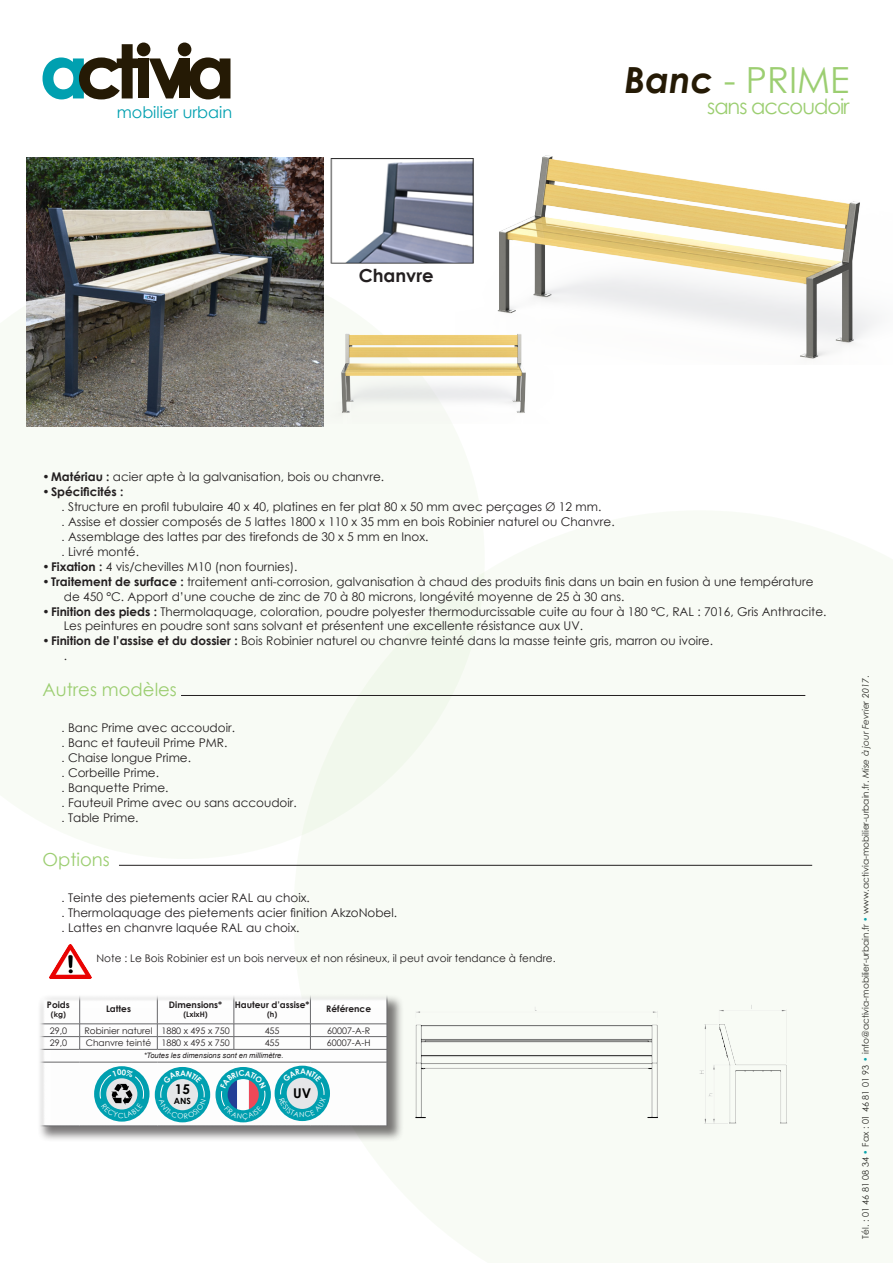
<style>
.page{position:relative;width:893px;height:1263px;background:#fff}
.page>*{position:absolute;margin:0;border:0;box-sizing:border-box;transform-origin:0 0}
.spécificite{font:36px "Century Gothic";color:#9cce71}
.spécificite-2{font:21px "Century Gothic";letter-spacing:-.05em;color:#9cce71}
.t1{font:18px "Century Gothic";color:#9cce71}
.Style_de_paragraphe{font:700 18px "Century Gothic";color:#231f20}
.t2{font:16.05px "Century Gothic";color:#00a0b0}
.t3{font:700 13.5px "Century Gothic";color:#000}
.SousTitreCourant{font:12px/14.4px "Century Gothic";color:#231f20}
.TexteCourantPuces{font:12px "Century Gothic";color:#231f20}
.SousTitreCourant-2{font:700 12px "Century Gothic";color:#231f20}
.TexteCourantPuces-2{font:10.5px "Century Gothic";color:#231f20}
.Style_de_paragraphe-2{font:9px "Century Gothic";color:#231f20}
.t4{font:700 9px "Century Gothic";color:#231f20}
.t5{font:700 8.55px "Century Gothic";color:#000}
.t6{font:italic 7.5px "Arial";color:#231f20}
.t7{font:700 7.5px "Century Gothic";color:#231f20}
.s1{font-weight:700;font-style:italic;color:#251a05}
.s2{font-weight:700}
.s3{font-family:"Arial"}
.s4{font-family:"Avenir LT Std";font-weight:300}
.s5{color:#00a0b0}
.s6{font-style:italic}
</style>
<div class="page">
<svg style="left:293px;top:572px;width:520px;height:294px;fill:#f8fbf5"></svg>
<svg style="left:43px;top:43px;width:187px;height:56px"></svg>
<hr style="left:181px;top:695px;width:624px;height:1px;background:#231f20">
<hr style="left:119px;top:865px;width:693px;height:1px;background:#231f20">
<img style="left:499px;top:155px;width:378px;height:204px">
<img style="left:415px;top:1006px;width:244px;height:113px">
<div style="left:699px;top:1004px;width:89px;height:120px;background:#f8fbf5"></div>
<div style="left:38px;top:994px;width:366px;height:149px;background:#231f20;opacity:.6"></div>
<svg style="left:38px;top:995px;width:349px;height:131px"></svg>
<hr style="left:37px;top:994px;width:43px;height:1px;background:#67676a">
<hr style="left:37px;top:994px;width:1px;height:30px;background:#67676a">
<hr style="left:80px;top:994px;width:77px;height:1px;background:#67676a">
<hr style="left:79px;top:994px;width:1px;height:30px;background:#67676a">
<hr style="left:157px;top:994px;width:77px;height:1px;background:#67676a">
<hr style="left:157px;top:994px;width:1px;height:30px;background:#67676a">
<hr style="left:234px;top:994px;width:76px;height:1px;background:#67676a">
<hr style="left:234px;top:994px;width:1px;height:30px;background:#67676a">
<hr style="left:310px;top:994px;width:77px;height:1px;background:#67676a">
<hr style="left:310px;top:994px;width:1px;height:30px;background:#67676a">
<hr style="left:387px;top:994px;width:1px;height:30px;background:#67676a">
<hr style="left:37px;top:1023px;width:43px;height:1px;background:#67676a">
<hr style="left:80px;top:1023px;width:77px;height:1px;background:#67676a">
<hr style="left:157px;top:1023px;width:77px;height:1px;background:#67676a">
<hr style="left:234px;top:1023px;width:76px;height:1px;background:#67676a">
<hr style="left:310px;top:1023px;width:77px;height:1px;background:#67676a">
<hr style="left:37px;top:1036px;width:43px;height:1px;background:#67676a">
<hr style="left:80px;top:1036px;width:77px;height:1px;background:#67676a">
<svg style="left:79px;top:1024px;width:1px;height:25px"></svg>
<hr style="left:157px;top:1036px;width:77px;height:1px;background:#67676a">
<svg style="left:157px;top:1024px;width:1px;height:25px"></svg>
<hr style="left:234px;top:1036px;width:76px;height:1px;background:#67676a">
<svg style="left:234px;top:1024px;width:1px;height:25px"></svg>
<hr style="left:310px;top:1036px;width:77px;height:1px;background:#67676a">
<svg style="left:310px;top:1024px;width:1px;height:25px"></svg>
<hr style="left:37px;top:1049px;width:43px;height:1px;background:#67676a">
<hr style="left:80px;top:1049px;width:77px;height:1px;background:#67676a">
<hr style="left:157px;top:1049px;width:77px;height:1px;background:#67676a">
<hr style="left:234px;top:1049px;width:76px;height:1px;background:#67676a">
<hr style="left:310px;top:1049px;width:77px;height:1px;background:#67676a">
<svg style="left:387px;top:1024px;width:1px;height:38px"></svg>
<hr style="left:37px;top:1062px;width:43px;height:1px;background:#67676a">
<hr style="left:37px;top:1062px;width:1px;height:64px;background:#67676a">
<hr style="left:80px;top:1062px;width:77px;height:1px;background:#67676a">
<hr style="left:157px;top:1062px;width:77px;height:1px;background:#67676a">
<hr style="left:234px;top:1062px;width:76px;height:1px;background:#67676a">
<hr style="left:310px;top:1062px;width:77px;height:1px;background:#67676a">
<hr style="left:387px;top:1062px;width:1px;height:64px;background:#67676a">
<hr style="left:37px;top:1126px;width:43px;height:1px;background:#67676a">
<hr style="left:80px;top:1126px;width:77px;height:1px;background:#67676a">
<hr style="left:157px;top:1126px;width:77px;height:1px;background:#67676a">
<hr style="left:234px;top:1126px;width:76px;height:1px;background:#67676a">
<hr style="left:310px;top:1126px;width:77px;height:1px;background:#67676a">
<div style="left:215px;top:1067px;width:56px;height:55px;background:#00a0b0;border-radius:50%"></div>
<div style="left:275px;top:1066px;width:55px;height:55px;background:#00a0b0;border-radius:50%"></div>
<svg style="left:94px;top:1066px;width:56px;height:55px"></svg>
<div style="left:155px;top:1067px;width:55px;height:55px;background:#00a0b0;border-radius:50%"></div>
<img style="left:323px;top:307px;width:231px;height:117px">
<img style="left:50px;top:944px;width:41px;height:34px">
<img style="left:27px;top:158px;width:296px;height:269px">
<img style="left:313px;top:157px;width:161px;height:111px">
<svg style="left:220px;top:1070px;width:46px;height:50px"></svg>
<svg style="left:279px;top:1069px;width:47px;height:48px"></svg>
<svg style="left:100px;top:1069px;width:44px;height:49px;background:#4faab3"></svg>
<svg style="left:159px;top:1070px;width:47px;height:49px"></svg>
<h3 class="t2" style="left:117px;top:101px;width:117px">mobilier urbain</h3>
<p class="Style_de_paragraphe" style="left:359px;top:262px;width:76px">Chanvre</p>
<p class="spécificite" style="left:625px;top:55px;width:226px"><span class="s1">Banc</span> - PRIME</p>
<p class="spécificite-2" style="left:707px;top:92px;width:144px">sans accoudoir</p>
<p class="SousTitreCourant" style="left:43px;top:469px;width:343px"><span class="s2">• Matériau :</span> acier apte à la galvanisation, bois ou chanvre.</p>
<p class="SousTitreCourant-2" style="left:43px;top:483px;width:82px">• Spécificités :</p>
<p class="TexteCourantPuces" style="left:62px;top:498px;width:541px"><span class="s3">.</span> Structure en profil tubulaire 40 x 40, platines en fer plat 80 x 50 mm avec perçages <span class="s4">Ø</span> 12 mm.</p>
<p class="TexteCourantPuces" style="left:62px;top:513px;width:554px"><span class="s3">.</span> Assise et dossier composés de 5 lattes 1800 x 110 x 35 mm en bois Robinier naturel ou Chanvre.</p>
<p class="TexteCourantPuces" style="left:62px;top:528px;width:368px"><span class="s3">.</span> Assemblage des lattes par des tirefonds de 30 x 5 mm en Inox.</p>
<p class="TexteCourantPuces" style="left:62px;top:543px;width:79px"><span class="s3">.</span> Livré monté.</p>
<p class="SousTitreCourant" style="left:43px;top:559px;width:256px"><span class="s2">• Fixation :</span> 4 vis/chevilles M10 (non fournies).</p>
<p class="SousTitreCourant" style="left:64px;top:574px;width:751px;line-height:15px;text-indent:-21px"><span class="s2">• Traitement de surface :</span> traitement anti-corrosion, galvanisation à chaud des produits finis dans un bain en fusion à une température de 450 °C. Apport d’une couche de zinc de 70 à 80 microns, longévité moyenne de 25 à 30 ans.</p>
<p class="SousTitreCourant" style="left:64px;top:604px;width:764px;text-indent:-21px"><span class="s2">• Finition des pieds :</span> Thermolaquage, coloration, poudre polyester thermodurcissable cuite au four à 180 °C, RAL : 7016, Gris Anthracite.<br>Les peintures en poudre sont sans solvant et présentent une excellente résistance aux UV.</p>
<p class="SousTitreCourant" style="left:64px;top:634px;width:651px;text-indent:-21px"><span class="s2">• Finition de l’assise et du dossier :</span> Bois Robinier naturel ou chanvre teinté dans la masse teinte gris, marron ou ivoire. .</p>
<p class="t1" style="left:43px;top:677px;width:136px">Autres modèles</p>
<p class="TexteCourantPuces" style="left:62px;top:720px;width:175px"><span class="s3">.</span> Banc Prime avec accoudoir.</p>
<p class="TexteCourantPuces" style="left:62px;top:735px;width:167px"><span class="s3">.</span> Banc et fauteuil Prime PMR.</p>
<p class="TexteCourantPuces" style="left:62px;top:750px;width:131px"><span class="s3">.</span> Chaise longue Prime.</p>
<p class="TexteCourantPuces" style="left:62px;top:765px;width:99px"><span class="s3">.</span> Corbeille Prime.</p>
<p class="TexteCourantPuces" style="left:62px;top:780px;width:108px"><span class="s3">.</span> Banquette Prime.</p>
<p class="TexteCourantPuces" style="left:62px;top:795px;width:237px"><span class="s3">.</span> Fauteuil Prime avec ou sans accoudoir.</p>
<p class="TexteCourantPuces" style="left:62px;top:810px;width:78px"><span class="s3">.</span> Table Prime.</p>
<p class="t1" style="left:43px;top:846px;width:69px">Options</p>
<p class="TexteCourantPuces" style="left:62px;top:889px;width:250px"><span class="s3">.</span> Teinte des pietements acier RAL au choix.</p>
<p class="TexteCourantPuces" style="left:62px;top:904px;width:337px"><span class="s3">.</span> Thermolaquage des pietements acier finition AkzoNobel.</p>
<p class="TexteCourantPuces" style="left:62px;top:919px;width:239px"><span class="s3">.</span> Lattes en chanvre laquée RAL au choix.</p>
<p class="TexteCourantPuces-2" style="left:97px;top:951px;width:461px">Note : Le Bois Robinier est un bois nerveux et non résineux, il peut avoir tendance à fendre.</p>
<p class="t4" style="left:47px;top:998px;width:24px">Poids</p>
<p class="t7" style="left:51px;top:1008px;width:16px">(kg)</p>
<p class="t4" style="left:169px;top:998px;width:55px">Dimensions*</p>
<p class="t7" style="left:183px;top:1008px;width:26px">(LxlxH)</p>
<p class="t4" style="left:235px;top:998px;width:76px">Hauteur d’assise*</p>
<p class="t7" style="left:267px;top:1008px;width:12px">(h)</p>
<p class="t4" style="left:326px;top:1002px;width:46px">Référence</p>
<p class="t4" style="left:106px;top:1002px;width:27px">Lattes</p>
<p class="Style_de_paragraphe-2" style="left:50px;top:1024px;width:19px">29,0</p>
<p class="Style_de_paragraphe-2" style="left:84px;top:1024px;width:147px">Robinier naturel 1880 x 495 x 750</p>
<p class="Style_de_paragraphe-2" style="left:265px;top:1024px;width:16px">455</p>
<p class="Style_de_paragraphe-2" style="left:327px;top:1024px;width:45px">60007-A-R</p>
<p class="Style_de_paragraphe-2" style="left:50px;top:1037px;width:19px">29,0</p>
<p class="Style_de_paragraphe-2" style="left:86px;top:1037px;width:146px">Chanvre teinté 1880 x 495 x 750</p>
<p class="Style_de_paragraphe-2" style="left:265px;top:1037px;width:16px">455</p>
<p class="Style_de_paragraphe-2" style="left:327px;top:1037px;width:45px">60007-A-H</p>
<p class="t6" style="left:144px;top:1051px;width:141px">*Toutes les dimensions sont en millimètre.</p>
<p class="t3" style="left:293px;top:1083px;width:20px">UV</p>
<p class="t3" style="left:175px;top:1079px;width:17px">15</p>
<p class="t5" style="left:174px;top:1094px;width:19px">ANS</p>
<p class="Style_de_paragraphe-2" style="left:859px;top:1238px;width:564px;rotate:-90deg">Tél. : 01 46 81 08 34 <span class="s5">•</span> Fax : 01 46 81 01 93 <span class="s5">•</span> info@activia-mobilier-urbain.fr <span class="s5">•</span> www.activia-mobilier-urbain.fr. <span class="s6">Mise à jour Fevrier 2017</span>.</p>
</div>
